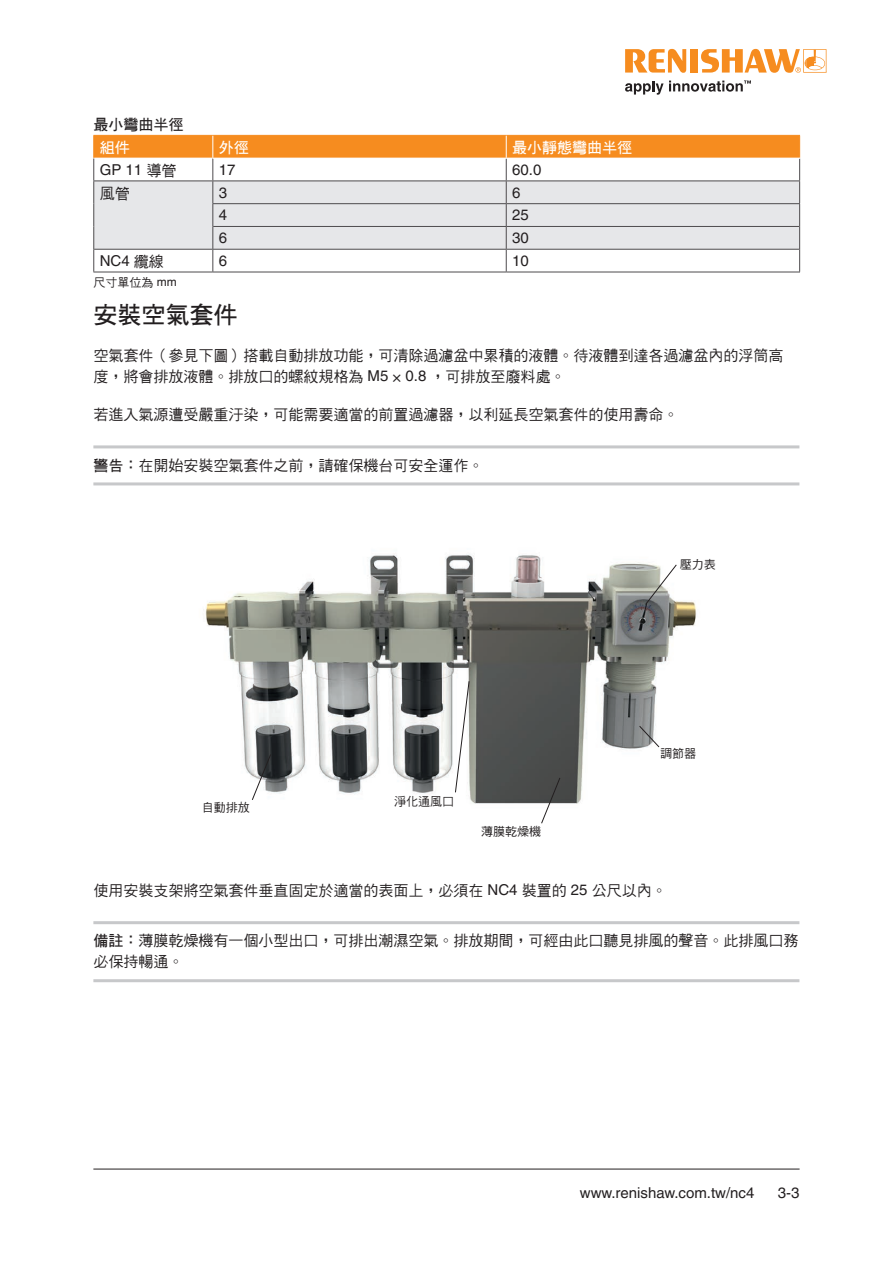
<style>
.page{position:relative;width:893px;height:1263px;background:#fff}
.page>*{position:absolute;margin:0;border:0;box-sizing:border-box;transform-origin:0 0}
.Heading_1__16pt_bold{font:24px "DF Hei W7 WIN BF";color:#231f20}
._10pt_Body_Text{font:15px/21px "DF Hei Md HK BF";color:#231f20}
._10pt_Note{font:15px/21px "DF Hei Md HK BF";color:#231f20}
.Table_body_left_aligned{font:15px "Helvetica LT Pro";color:#231f20}
.Inside_Table_header_left_aligned{font:15px "DF Hei W7 WIN BF";color:#fff}
._10pt_Body_Text-2{font:15px "DF Hei W7 WIN BF";color:#231f20}
.Table_body_left_aligned-2{font:15px "DF Hei Md HK BF";color:#231f20}
.Figure_annotation{font:12px "DF Hei Md HK BF";color:#231f20}
.Figure_annotation_centred{font:12px "DF Hei Md HK BF";color:#231f20}
.s1{font-family:"DF Hei Md HK BF"}
.s2{font-family:"Helvetica LT Pro"}
.s3{font-family:"DF Hei W7 WIN BF"}
</style>
<div class="page">
<hr style="left:93px;top:1169px;width:707px;height:1px;background:#231f20">
<img style="left:205px;top:554px;width:491px;height:250px">
<svg style="left:638px;top:725px;width:22px;height:23px"></svg>
<svg style="left:644px;top:564px;width:33px;height:41px"></svg>
<svg style="left:251px;top:753px;width:21px;height:48px"></svg>
<svg style="left:455px;top:680px;width:15px;height:113px"></svg>
<svg style="left:541px;top:777px;width:20px;height:47px"></svg>
<svg style="left:625px;top:49px;width:61px;height:24px"></svg>
<div style="left:690px;top:49px;width:8px;height:24px;background:#f68c1f"></div>
<svg style="left:701px;top:49px;width:125px;height:24px"></svg>
<svg style="left:625px;top:80px;width:126px;height:15px"></svg>
<hr style="left:93px;top:445px;width:706px;height:3px;background:#c7c8ca">
<hr style="left:93px;top:482px;width:706px;height:3px;background:#c7c8ca">
<hr style="left:93px;top:921px;width:706px;height:3px;background:#c7c8ca">
<hr style="left:93px;top:979px;width:706px;height:3px;background:#c7c8ca">
<hr style="left:93px;top:272px;width:120px;height:1px;background:#4d4b4d">
<hr style="left:213px;top:272px;width:293px;height:1px;background:#4d4b4d">
<hr style="left:506px;top:272px;width:294px;height:1px;background:#4d4b4d">
<svg style="left:93px;top:135px;width:707px;height:137px"></svg>
<hr style="left:213px;top:158px;width:293px;height:1px;background:#fff">
<hr style="left:506px;top:158px;width:294px;height:1px;background:#fff">
<p class="_10pt_Body_Text-2" style="left:93px;top:117px;width:91px">最小彎曲半徑</p>
<p class="Inside_Table_header_left_aligned" style="left:100px;top:140px;width:31px">組件</p>
<p class="Inside_Table_header_left_aligned" style="left:219px;top:140px;width:31px">外徑</p>
<p class="Inside_Table_header_left_aligned" style="left:512px;top:140px;width:121px">最小靜態彎曲半徑</p>
<p class="Table_body_left_aligned" style="left:100px;top:161px;width:78px">GP 11 <span class="s1">導管</span></p>
<p class="Table_body_left_aligned" style="left:219px;top:161px;width:18px">17</p>
<p class="Table_body_left_aligned" style="left:512px;top:161px;width:31px">60.0</p>
<p class="Table_body_left_aligned-2" style="left:100px;top:186px;width:31px">風管</p>
<p class="Table_body_left_aligned" style="left:219px;top:184px;width:10px">3</p>
<p class="Table_body_left_aligned" style="left:512px;top:184px;width:10px">6</p>
<p class="Table_body_left_aligned" style="left:219px;top:206px;width:10px">4</p>
<p class="Table_body_left_aligned" style="left:512px;top:206px;width:18px">25</p>
<p class="Table_body_left_aligned" style="left:219px;top:229px;width:10px">6</p>
<p class="Table_body_left_aligned" style="left:512px;top:229px;width:18px">30</p>
<p class="Table_body_left_aligned" style="left:100px;top:252px;width:66px">NC4 <span class="s1">纜線</span></p>
<p class="Table_body_left_aligned" style="left:219px;top:252px;width:10px">6</p>
<p class="Table_body_left_aligned" style="left:512px;top:252px;width:18px">10</p>
<p class="Heading_1__16pt_bold" style="left:93px;top:303px;width:145px">安裝空氣套件</p>
<p class="_10pt_Body_Text" style="left:93px;top:345px;width:691px">空氣套件（參見下圖）搭載自動排放功能，可清除過濾盆中累積的液體。待液體到達各過濾盆內的浮筒高度，將會排放液體。排放口的螺紋規格為 <span class="s2">M5 × 0.8</span> ，可排放至廢料處。</p>
<p class="_10pt_Body_Text" style="left:93px;top:404px;width:586px">若進入氣源遭受嚴重汙染，可能需要適當的前置過濾器，以利延長空氣套件的使用壽命。</p>
<p class="_10pt_Note" style="left:93px;top:455px;width:391px"><span class="s3">警告：</span>在開始安裝空氣套件之前，請確保機台可安全運作。</p>
<p class="Figure_annotation_centred" style="left:94px;top:276px;width:85px">尺寸單位為 <span class="s2">mm</span></p>
<p class="Figure_annotation" style="left:680px;top:559px;width:37px">壓力表</p>
<p class="Figure_annotation" style="left:202px;top:801px;width:49px">自動排放</p>
<p class="Figure_annotation" style="left:394px;top:795px;width:61px">淨化通風口</p>
<p class="Figure_annotation" style="left:481px;top:825px;width:61px">薄膜乾燥機</p>
<p class="Figure_annotation" style="left:660px;top:747px;width:37px">調節器</p>
<p class="_10pt_Body_Text" style="left:93px;top:880px;width:575px">使用安裝支架將空氣套件垂直固定於適當的表面上，必須在 <span class="s2">NC4</span> 裝置的 <span class="s2">25</span> 公尺以內。</p>
<p class="_10pt_Note" style="left:93px;top:930px;width:706px"><span class="s3">備註：</span>薄膜乾燥機有一個小型出口，可排出潮濕空氣。排放期間，可經由此口聽見排風的聲音。此排風口務必保持暢通。</p>
<p class="Table_body_left_aligned" style="left:580px;top:1184px;width:176px">www.renishaw.com.tw/nc4</p>
<p class="Table_body_left_aligned" style="left:778px;top:1184px;width:23px">3-3</p>
</div>
